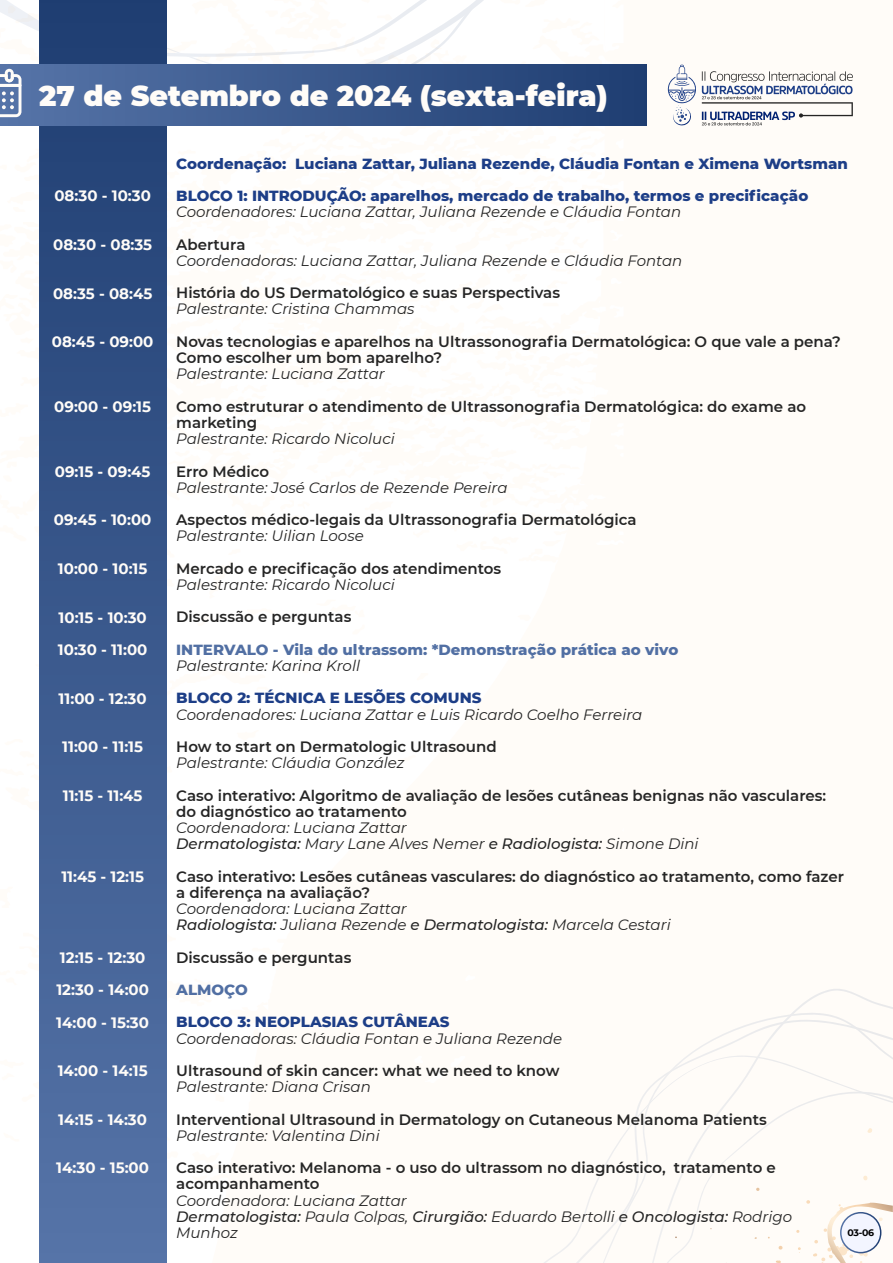
<style>
.page{position:relative;width:893px;height:1263px;background:#fffcf8}
.page>*{position:absolute;margin:0;border:0;box-sizing:border-box;transform-origin:0 0}
.t1{font:900 28.5px "Montserrat";color:#fffcf8}
.t2{font:600 15px/16.2px "Montserrat";color:#252525}
.t3{font:italic 15px/16.2px "Montserrat";color:#252525}
.t4{font:700 15px/32.4px "Montserrat";color:#fffcf8}
.t5{font:800 15px/32.4px "Montserrat";color:#1d3e87}
.t6{font:800 15px "Montserrat";color:#516fa3}
.t7{font:700 9.45px "Montserrat";color:#000}
.s1{font-weight:500}
</style>
<div class="page">
<svg style="left:668px;top:65px;width:185px;height:61px"></svg>
<svg style="left:606px;top:64px;width:18px;height:1px"></svg>
<svg style="left:544px;top:1088px;width:105px;height:175px"></svg>
<svg style="left:649px;top:989px;width:244px;height:274px"></svg>
<svg style="left:662px;top:1091px;width:231px;height:172px"></svg>
<svg style="left:39px;top:125px;width:128px;height:1138px;background:#3c5b8f"></svg>
<div style="left:841px;top:1213px;width:40px;height:40px;background:#f3f5ff;border-radius:50%"></div>
<div style="left:840px;top:1212px;width:41px;height:41px;border:2px solid #fff;border-radius:50%"></div>
<div style="left:0;top:65px;width:646px;height:60px;background:linear-gradient(to right,#5775a8,#1e3d71)"></div>
<svg style="left:0;top:0;width:508px;height:117px"></svg>
<h1 class="t1" style="left:39px;top:74px;width:570px">27 de Setembro de 2024 (sexta-feira)</h1>
<p class="t4" style="left:54px;top:179px;width:98px">08:30 - 10:30</p>
<p class="t4" style="left:53px;top:228px;width:101px">08:30 - 08:35</p>
<p class="t4" style="left:53px;top:276px;width:101px">08:35 - 08:45</p>
<p class="t4" style="left:52px;top:325px;width:103px">08:45 - 09:00</p>
<p class="t4" style="left:54px;top:390px;width:98px">09:00 - 09:15</p>
<p class="t4" style="left:55px;top:454px;width:97px">09:15 - 09:45</p>
<p class="t4" style="left:54px;top:503px;width:99px">09:45 - 10:00</p>
<p class="t4" style="left:58px;top:552px;width:91px">10:00 - 10:15</p>
<p class="t4" style="left:58px;top:600px;width:91px">10:15 - 10:30<br>10:30 - 11:00</p>
<p class="t4" style="left:59px;top:681px;width:90px">11:00 - 12:30</p>
<p class="t4" style="left:62px;top:730px;width:82px">11:00 - 11:15</p>
<p class="t4" style="left:63px;top:778px;width:81px">11:15 - 11:45</p>
<p class="t4" style="left:61px;top:859px;width:84px">11:45 - 12:15</p>
<p class="t4" style="left:56px;top:940px;width:94px">12:15 - 12:30<br>12:30 - 14:00<br>14:00 - 15:30</p>
<p class="t4" style="left:58px;top:1054px;width:91px">14:00 - 14:15</p>
<p class="t4" style="left:58px;top:1102px;width:90px">14:15 - 14:30</p>
<p class="t4" style="left:56px;top:1151px;width:94px">14:30 - 15:00</p>
<p class="t5" style="left:176px;top:146px;width:673px">Coordenação: Luciana Zattar, Juliana Rezende, Cláudia Fontan e Ximena Wortsman<br>BLOCO 1: INTRODUÇÃO: aparelhos, mercado de trabalho, termos e precificação</p>
<p class="t3" style="left:176px;top:203px;width:507px">Coordenadores: Luciana Zattar, Juliana Rezende e Cláudia Fontan</p>
<p class="t2" style="left:176px;top:236px;width:71px">Abertura</p>
<p class="t3" style="left:176px;top:252px;width:508px">Coordenadoras: Luciana Zattar, Juliana Rezende e Cláudia Fontan</p>
<p class="t2" style="left:176px;top:284px;width:385px">História do US Dermatológico e suas Perspectivas</p>
<p class="t3" style="left:176px;top:300px;width:240px">Palestrante: Cristina Chammas</p>
<p class="t2" style="left:176px;top:333px;width:666px">Novas tecnologias e aparelhos na Ultrassonografia Dermatológica: O que vale a pena?<br>Como escolher um bom aparelho?</p>
<p class="t3" style="left:176px;top:365px;width:210px">Palestrante: Luciana Zattar</p>
<p class="t2" style="left:176px;top:398px;width:632px">Como estruturar o atendimento de Ultrassonografia Dermatológica: do exame ao marketing</p>
<p class="t3" style="left:176px;top:430px;width:220px">Palestrante: Ricardo Nicoluci</p>
<p class="t2" style="left:176px;top:462px;width:94px">Erro Médico</p>
<p class="t3" style="left:176px;top:479px;width:333px">Palestrante: José Carlos de Rezende Pereira</p>
<p class="t2" style="left:176px;top:511px;width:462px">Aspectos médico-legais da Ultrassonografia Dermatológica</p>
<p class="t3" style="left:176px;top:527px;width:189px">Palestrante: Uilian Loose</p>
<p class="t2" style="left:176px;top:560px;width:327px">Mercado e precificação dos atendimentos</p>
<p class="t3" style="left:176px;top:576px;width:220px">Palestrante: Ricardo Nicoluci</p>
<p class="t2" style="left:176px;top:608px;width:177px">Discussão e perguntas</p>
<p class="t6" style="left:176px;top:638px;width:504px">INTERVALO - Vila do ultrassom: *Demonstração prática ao vivo</p>
<p class="t3" style="left:176px;top:657px;width:185px">Palestrante: Karina Kroll</p>
<p class="t5" style="left:176px;top:681px;width:307px">BLOCO 2: TÉCNICA E LESÕES COMUNS</p>
<p class="t3" style="left:176px;top:705px;width:468px">Coordenadores: Luciana Zattar e Luis Ricardo Coelho Ferreira</p>
<p class="t2" style="left:176px;top:738px;width:322px">How to start on Dermatologic Ultrasound</p>
<p class="t3" style="left:176px;top:754px;width:230px">Palestrante: Cláudia González</p>
<p class="t2" style="left:176px;top:786px;width:651px">Caso interativo: Algoritmo de avaliação de lesões cutâneas benignas não vasculares: do diagnóstico ao tratamento</p>
<p class="t3" style="left:176px;top:819px;width:524px">Coordenadora: Luciana Zattar<br><span class="s1">Dermatologista:</span> Mary Lane Alves Nemer <span class="s1">e Radiologista:</span> Simone Dini</p>
<p class="t2" style="left:176px;top:867px;width:669px">Caso interativo: Lesões cutâneas vasculares: do diagnóstico ao tratamento, como fazer a diferença na avaliação?</p>
<p class="t3" style="left:176px;top:900px;width:496px">Coordenadora: Luciana Zattar<br><span class="s1">Radiologista:</span> Juliana Rezende <span class="s1">e Dermatologista:</span> Marcela Cestari</p>
<p class="t2" style="left:176px;top:948px;width:177px">Discussão e perguntas</p>
<p class="t6" style="left:176px;top:979px;width:73px">ALMOÇO</p>
<p class="t5" style="left:176px;top:1005px;width:275px">BLOCO 3: NEOPLASIAS CUTÂNEAS</p>
<p class="t3" style="left:176px;top:1029px;width:387px">Coordenadoras: Cláudia Fontan e Juliana Rezende</p>
<p class="t2" style="left:176px;top:1062px;width:385px">Ultrasound of skin cancer: what we need to know</p>
<p class="t3" style="left:176px;top:1078px;width:196px">Palestrante: Diana Crisan</p>
<p class="t2" style="left:176px;top:1110px;width:592px">Interventional Ultrasound in Dermatology on Cutaneous Melanoma Patients</p>
<p class="t3" style="left:176px;top:1127px;width:205px">Palestrante: Valentina Dini</p>
<p class="t2" style="left:176px;top:1159px;width:601px">Caso interativo: Melanoma - o uso do ultrassom no diagnóstico, tratamento e acompanhamento</p>
<p class="t3" style="left:176px;top:1191px;width:617px">Coordenadora: Luciana Zattar<br><span class="s1">Dermatologista:</span> Paula Colpas, <span class="s1">Cirurgião:</span> Eduardo Bertolli <span class="s1">e Oncologista:</span> Rodrigo<br>Munhoz</p>
<p class="t7" style="left:847px;top:1226px;width:28px">03-06</p>
</div>
